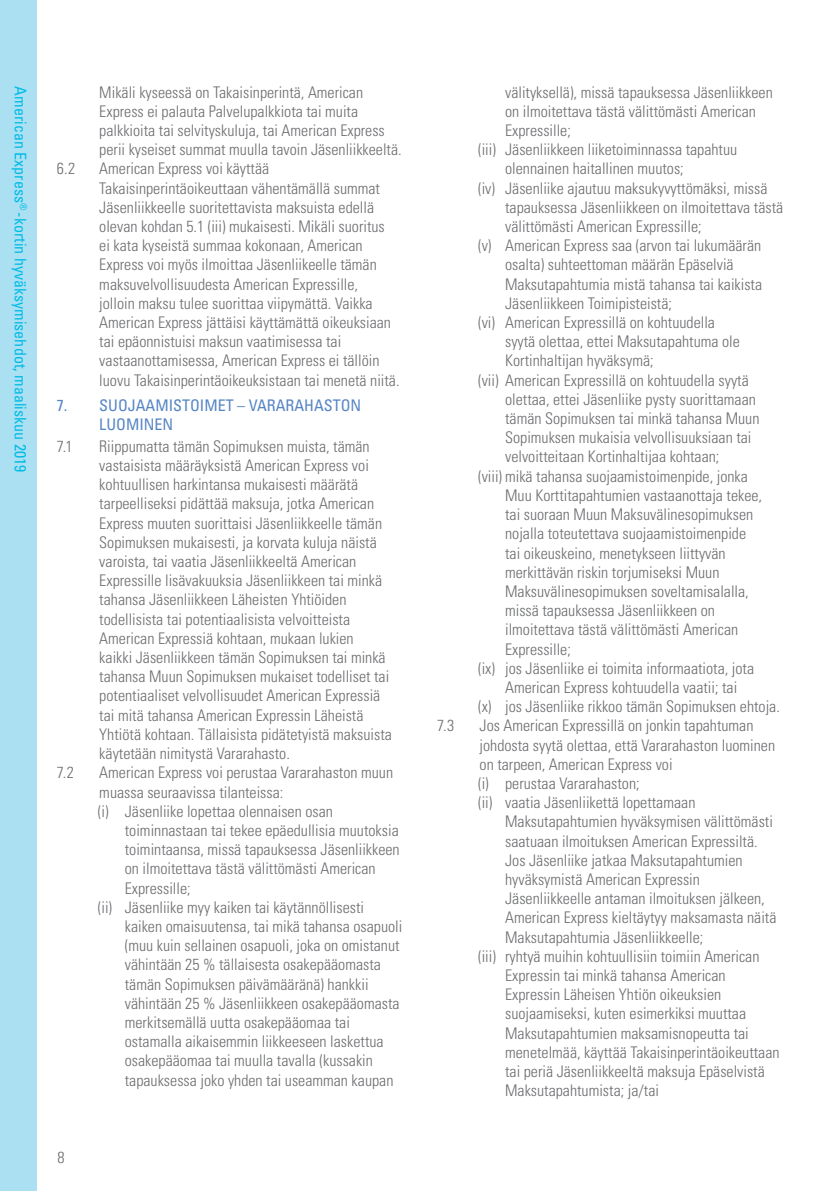
<style>
.page{position:relative;width:840px;height:1191px;background:#fff}
.page>*{position:absolute;margin:0;border:0;box-sizing:border-box;transform-origin:0 0}
.Body_Copy_ABC{font:300 condensed 16px/19.2px "Univers";color:#6c6d70}
.Body_copy_a{font:300 condensed 16px/19.2px "Univers";color:#6c6d70}
.Body_Copy_Indent{font:300 condensed 16px/19.2px "Univers";color:#6c6d70}
.t1{font:condensed 16px "Univers";color:#02bce5}
.t2{font:condensed 16px/19.2px "Univers";color:#5786c5}
</style>
<div class="page">
<div style="left:0;top:0;width:36px;height:1191px;background:#abe0f3"></div>
<p class="t1" style="left:31px;top:86px;width:387px;rotate:90deg">American Express<sup>®</sup> -kortin hyväksymisehdot, maaliskuu 2019</p>
<p class="Body_Copy_Indent" style="left:99px;top:82px;width:304px">Mikäli kyseessä on Takaisinperintä, American Express ei palauta Palvelupalkkiota tai muita palkkioita tai selvityskuluja, tai American Express perii kyseiset summat muulla tavoin Jäsenliikkeeltä.</p>
<p class="Body_copy_a" style="left:57px;top:159px;width:20px">6.2</p>
<p class="Body_copy_a" style="left:99px;top:159px;width:301px">American Express voi käyttää Takaisinperintäoikeuttaan vähentämällä summat Jäsenliikkeelle suoritettavista maksuista edellä olevan kohdan 5.1 (iii) mukaisesti. Mikäli suoritus<br>ei kata kyseistä summaa kokonaan, American Express voi myös ilmoittaa Jäsenliikeelle tämän maksuvelvollisuudesta American Expressille,<br>jolloin maksu tulee suorittaa viipymättä. Vaikka American Express jättäisi käyttämättä oikeuksiaan tai epäonnistuisi maksun vaatimisessa tai vastaanottamisessa, American Express ei tällöin luovu Takaisinperintäoikeuksistaan tai menetä niitä.</p>
<p class="t2" style="left:99px;top:395px;width:263px;text-indent:-43px">7. SUOJAAMISTOIMET – VARARAHASTON<br>LUOMINEN</p>
<p class="Body_copy_a" style="left:57px;top:436px;width:17px">7.1</p>
<p class="Body_copy_a" style="left:99px;top:436px;width:294px">Riippumatta tämän Sopimuksen muista, tämän vastaisista määräyksistä American Express voi kohtuullisen harkintansa mukaisesti määrätä tarpeelliseksi pidättää maksuja, jotka American Express muuten suorittaisi Jäsenliikkeelle tämän Sopimuksen mukaisesti, ja korvata kuluja näistä varoista, tai vaatia Jäsenliikkeeltä American Expressille lisävakuuksia Jäsenliikkeen tai minkä tahansa Jäsenliikkeen Läheisten Yhtiöiden todellisista tai potentiaalisista velvoitteista American Expressiä kohtaan, mukaan lukien<br>kaikki Jäsenliikkeen tämän Sopimuksen tai minkä tahansa Muun Sopimuksen mukaiset todelliset tai potentiaaliset velvollisuudet American Expressiä tai mitä tahansa American Expressin Läheistä Yhtiötä kohtaan. Tällaisista pidätetyistä maksuista käytetään nimitystä Vararahasto.</p>
<p class="Body_copy_a" style="left:57px;top:763px;width:19px">7.2</p>
<p class="Body_copy_a" style="left:99px;top:763px;width:295px">American Express voi perustaa Vararahaston muun muassa seuraavissa tilanteissa:</p>
<p class="Body_Copy_ABC" style="left:125px;top:801px;width:276px;text-indent:-27px">(i) Jäsenliike lopettaa olennaisen osan toiminnastaan tai tekee epäedullisia muutoksia toimintaansa, missä tapauksessa Jäsenliikkeen on ilmoitettava tästä välittömästi American Expressille;</p>
<p class="Body_Copy_ABC" style="left:125px;top:897px;width:279px;text-indent:-27px">(ii) Jäsenliike myy kaiken tai käytännöllisesti kaiken omaisuutensa, tai mikä tahansa osapuoli (muu kuin sellainen osapuoli, joka on omistanut vähintään 25 % tällaisesta osakepääomasta tämän Sopimuksen päivämääränä) hankkii vähintään 25 % Jäsenliikkeen osakepääomasta merkitsemällä uutta osakepääomaa tai ostamalla aikaisemmin liikkeeseen laskettua osakepääomaa tai muulla tavalla (kussakin tapauksessa joko yhden tai useamman kaupan</p>
<p class="Body_copy_a" style="left:58px;top:1147px;width:9px">8</p>
<p class="Body_Copy_ABC" style="left:505px;top:82px;width:269px">välityksellä), missä tapauksessa Jäsenliikkeen on ilmoitettava tästä välittömästi American<br>Expressille;</p>
<p class="Body_Copy_ABC" style="left:505px;top:140px;width:233px;text-indent:-27px">(iii) Jäsenliikkeen liiketoiminnassa tapahtuu olennainen haitallinen muutos;</p>
<p class="Body_Copy_ABC" style="left:505px;top:178px;width:279px;text-indent:-27px">(iv) Jäsenliike ajautuu maksukyvyttömäksi, missä tapauksessa Jäsenliikkeen on ilmoitettava tästä välittömästi American Expressille;</p>
<p class="Body_Copy_ABC" style="left:505px;top:236px;width:258px;text-indent:-27px">(v) American Express saa (arvon tai lukumäärän osalta) suhteettoman määrän Epäselviä Maksutapahtumia mistä tahansa tai kaikista Jäsenliikkeen Toimipisteistä;</p>
<p class="Body_Copy_ABC" style="left:505px;top:313px;width:236px;text-indent:-27px">(vi) American Expressillä on kohtuudella syytä olettaa, ettei Maksutapahtuma ole<br>Kortinhaltijan hyväksymä;</p>
<p class="Body_Copy_ABC" style="left:505px;top:370px;width:256px;text-indent:-27px">(vii) American Expressillä on kohtuudella syytä olettaa, ettei Jäsenliike pysty suorittamaan tämän Sopimuksen tai minkä tahansa Muun Sopimuksen mukaisia velvollisuuksiaan tai velvoitteitaan Kortinhaltijaa kohtaan;</p>
<p class="Body_Copy_ABC" style="left:505px;top:466px;width:258px;text-indent:-27px">(viii) mikä tahansa suojaamistoimenpide, jonka Muu Korttitapahtumien vastaanottaja tekee, tai suoraan Muun Maksuvälinesopimuksen nojalla toteutettava suojaamistoimenpide tai oikeuskeino, menetykseen liittyvän merkittävän riskin torjumiseksi Muun Maksuvälinesopimuksen soveltamisalalla, missä tapauksessa Jäsenliikkeen on ilmoitettava tästä välittömästi American Expressille;</p>
<p class="Body_Copy_ABC" style="left:505px;top:658px;width:250px;text-indent:-27px">(ix) jos Jäsenliike ei toimita informaatiota, jota<br>American Express kohtuudella vaatii; tai</p>
<p class="Body_Copy_ABC" style="left:478px;top:697px;width:303px">(x) jos Jäsenliike rikkoo tämän Sopimuksen ehtoja.</p>
<p class="Body_copy_a" style="left:437px;top:716px;width:19px">7.3</p>
<p class="Body_copy_a" style="left:479px;top:716px;width:297px">Jos American Expressillä on jonkin tapahtuman johdosta syytä olettaa, että Vararahaston luominen on tarpeen, American Express voi</p>
<p class="Body_Copy_ABC" style="left:478px;top:773px;width:163px">(i) perustaa Vararahaston;</p>
<p class="Body_Copy_ABC" style="left:505px;top:793px;width:273px;text-indent:-27px">(ii) vaatia Jäsenliikettä lopettamaan Maksutapahtumien hyväksymisen välittömästi saatuaan ilmoituksen American Expressiltä.<br>Jos Jäsenliike jatkaa Maksutapahtumien hyväksymistä American Expressin Jäsenliikkeelle antaman ilmoituksen jälkeen, American Express kieltäytyy maksamasta näitä Maksutapahtumia Jäsenliikkeelle;</p>
<p class="Body_Copy_ABC" style="left:505px;top:946px;width:276px;text-indent:-27px">(iii) ryhtyä muihin kohtuullisiin toimiin American Expressin tai minkä tahansa American Expressin Läheisen Yhtiön oikeuksien suojaamiseksi, kuten esimerkiksi muuttaa Maksutapahtumien maksamisnopeutta tai menetelmää, käyttää Takaisinperintäoikeuttaan tai periä Jäsenliikkeeltä maksuja Epäselvistä Maksutapahtumista; ja/tai</p>
</div>
